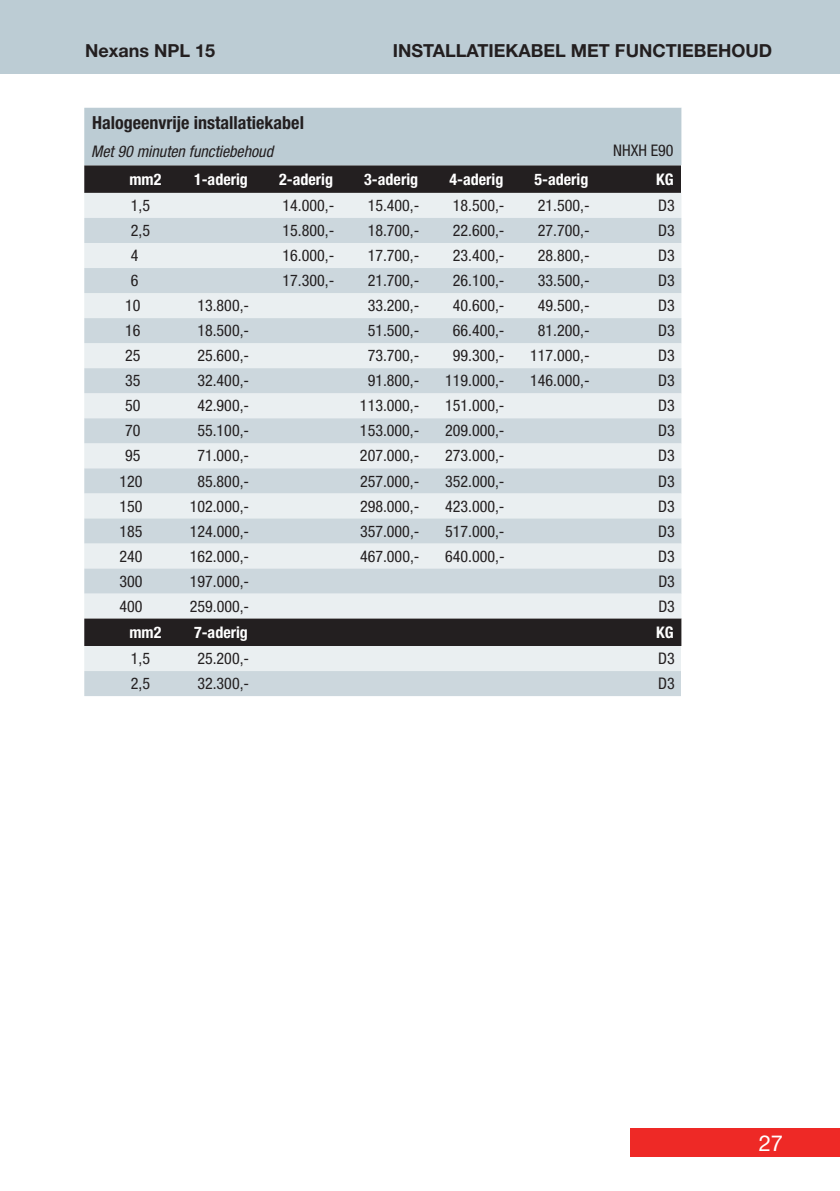
<style>
.page{position:relative;width:840px;height:1191px;background:#fff}
.page>*{position:absolute;margin:0;border:0;box-sizing:border-box;transform-origin:0 0}
.t1{font:22px "Helvetica Neue LT Std";color:#fff}
.kopregel_rechts{font:700 18px "Helvetica Neue LT Std";color:#231f20}
.koptekst{font:700 condensed 18px "Helvetica Neue LT Std";color:#231f20}
.kopregel_links{font:700 18px "Helvetica Neue LT Std";color:#231f20}
.body_rijen{font:condensed 16px "Helvetica Neue LT Std";color:#231f20}
.kolomtitel_rij{font:700 condensed 16px "Helvetica Neue LT Std";color:#fff}
.body_tekst_italic_8p{font:italic condensed 16px "Helvetica Neue LT Std";color:#231f20}
.toc_indexering{font:condensed 16px "Helvetica Neue LT Std";color:#231f20}
</style>
<div class="page">
<div style="left:0;top:0;width:839px;height:74px;background:#bcccd4"></div>
<div style="left:629px;top:1128px;width:210px;height:29px;background:#ee2926"></div>
<svg style="left:84px;top:108px;width:598px;height:588px;background:#c7cfd3"></svg>
<div style="left:681px;top:671px;width:22px;height:25px;background:#fff"></div>
<p class="kopregel_links" style="left:85px;top:39px;width:132px">Nexans NPL 15</p>
<p class="kopregel_rechts" style="left:392px;top:39px;width:380px">INSTALLATIEKABEL MET FUNCTIEBEHOUD</p>
<p class="koptekst" style="left:92px;top:111px;width:213px">Halogeenvrije installatiekabel</p>
<p class="body_tekst_italic_8p" style="left:91px;top:142px;width:183px">Met 90 minuten functiebehoud</p>
<p class="toc_indexering" style="left:612px;top:141px;width:62px">NHXH E90</p>
<p class="kolomtitel_rij" style="left:129px;top:169px;width:33px">mm2</p>
<p class="kolomtitel_rij" style="left:194px;top:169px;width:55px">1-aderig</p>
<p class="kolomtitel_rij" style="left:279px;top:169px;width:55px">2-aderig</p>
<p class="kolomtitel_rij" style="left:364px;top:169px;width:55px">3-aderig</p>
<p class="kolomtitel_rij" style="left:449px;top:169px;width:55px">4-aderig</p>
<p class="kolomtitel_rij" style="left:534px;top:169px;width:55px">5-aderig</p>
<p class="kolomtitel_rij" style="left:655px;top:169px;width:19px">KG</p>
<p class="body_rijen" style="left:131px;top:196px;width:21px">1,5</p>
<p class="body_rijen" style="left:282px;top:196px;width:53px">14.000,-</p>
<p class="body_rijen" style="left:367px;top:196px;width:53px">15.400,-</p>
<p class="body_rijen" style="left:452px;top:196px;width:53px">18.500,-</p>
<p class="body_rijen" style="left:537px;top:196px;width:53px">21.500,-</p>
<p class="body_rijen" style="left:658px;top:196px;width:18px">D3</p>
<p class="body_rijen" style="left:131px;top:221px;width:21px">2,5</p>
<p class="body_rijen" style="left:282px;top:221px;width:53px">15.800,-</p>
<p class="body_rijen" style="left:367px;top:221px;width:53px">18.700,-</p>
<p class="body_rijen" style="left:452px;top:221px;width:53px">22.600,-</p>
<p class="body_rijen" style="left:537px;top:221px;width:53px">27.700,-</p>
<p class="body_rijen" style="left:658px;top:221px;width:18px">D3</p>
<p class="body_rijen" style="left:131px;top:246px;width:9px">4</p>
<p class="body_rijen" style="left:282px;top:246px;width:53px">16.000,-</p>
<p class="body_rijen" style="left:367px;top:246px;width:53px">17.700,-</p>
<p class="body_rijen" style="left:452px;top:246px;width:53px">23.400,-</p>
<p class="body_rijen" style="left:537px;top:246px;width:53px">28.800,-</p>
<p class="body_rijen" style="left:658px;top:246px;width:18px">D3</p>
<p class="body_rijen" style="left:131px;top:271px;width:9px">6</p>
<p class="body_rijen" style="left:282px;top:271px;width:53px">17.300,-</p>
<p class="body_rijen" style="left:367px;top:271px;width:53px">21.700,-</p>
<p class="body_rijen" style="left:452px;top:271px;width:53px">26.100,-</p>
<p class="body_rijen" style="left:537px;top:271px;width:53px">33.500,-</p>
<p class="body_rijen" style="left:658px;top:271px;width:18px">D3</p>
<p class="body_rijen" style="left:125px;top:296px;width:17px">10</p>
<p class="body_rijen" style="left:197px;top:296px;width:53px">13.800,-</p>
<p class="body_rijen" style="left:367px;top:296px;width:53px">33.200,-</p>
<p class="body_rijen" style="left:452px;top:296px;width:53px">40.600,-</p>
<p class="body_rijen" style="left:537px;top:296px;width:53px">49.500,-</p>
<p class="body_rijen" style="left:658px;top:296px;width:18px">D3</p>
<p class="body_rijen" style="left:125px;top:321px;width:17px">16</p>
<p class="body_rijen" style="left:197px;top:321px;width:53px">18.500,-</p>
<p class="body_rijen" style="left:367px;top:321px;width:53px">51.500,-</p>
<p class="body_rijen" style="left:452px;top:321px;width:53px">66.400,-</p>
<p class="body_rijen" style="left:537px;top:321px;width:53px">81.200,-</p>
<p class="body_rijen" style="left:658px;top:321px;width:18px">D3</p>
<p class="body_rijen" style="left:125px;top:346px;width:17px">25</p>
<p class="body_rijen" style="left:197px;top:346px;width:53px">25.600,-</p>
<p class="body_rijen" style="left:367px;top:346px;width:53px">73.700,-</p>
<p class="body_rijen" style="left:452px;top:346px;width:53px">99.300,-</p>
<p class="body_rijen" style="left:530px;top:346px;width:61px">117.000,-</p>
<p class="body_rijen" style="left:658px;top:346px;width:18px">D3</p>
<p class="body_rijen" style="left:125px;top:371px;width:17px">35</p>
<p class="body_rijen" style="left:197px;top:371px;width:53px">32.400,-</p>
<p class="body_rijen" style="left:367px;top:371px;width:53px">91.800,-</p>
<p class="body_rijen" style="left:445px;top:371px;width:61px">119.000,-</p>
<p class="body_rijen" style="left:530px;top:371px;width:61px">146.000,-</p>
<p class="body_rijen" style="left:658px;top:371px;width:18px">D3</p>
<p class="body_rijen" style="left:125px;top:396px;width:17px">50</p>
<p class="body_rijen" style="left:197px;top:396px;width:53px">42.900,-</p>
<p class="body_rijen" style="left:360px;top:396px;width:61px">113.000,-</p>
<p class="body_rijen" style="left:445px;top:396px;width:61px">151.000,-</p>
<p class="body_rijen" style="left:658px;top:396px;width:18px">D3</p>
<p class="body_rijen" style="left:125px;top:421px;width:17px">70</p>
<p class="body_rijen" style="left:197px;top:421px;width:53px">55.100,-</p>
<p class="body_rijen" style="left:360px;top:421px;width:61px">153.000,-</p>
<p class="body_rijen" style="left:445px;top:421px;width:61px">209.000,-</p>
<p class="body_rijen" style="left:658px;top:421px;width:18px">D3</p>
<p class="body_rijen" style="left:125px;top:446px;width:17px">95</p>
<p class="body_rijen" style="left:197px;top:446px;width:53px">71.000,-</p>
<p class="body_rijen" style="left:360px;top:446px;width:61px">207.000,-</p>
<p class="body_rijen" style="left:445px;top:446px;width:61px">273.000,-</p>
<p class="body_rijen" style="left:658px;top:446px;width:18px">D3</p>
<p class="body_rijen" style="left:119px;top:471px;width:25px">120</p>
<p class="body_rijen" style="left:197px;top:471px;width:53px">85.800,-</p>
<p class="body_rijen" style="left:360px;top:471px;width:61px">257.000,-</p>
<p class="body_rijen" style="left:445px;top:471px;width:61px">352.000,-</p>
<p class="body_rijen" style="left:658px;top:471px;width:18px">D3</p>
<p class="body_rijen" style="left:119px;top:496px;width:25px">150</p>
<p class="body_rijen" style="left:190px;top:496px;width:61px">102.000,-</p>
<p class="body_rijen" style="left:360px;top:496px;width:61px">298.000,-</p>
<p class="body_rijen" style="left:445px;top:496px;width:61px">423.000,-</p>
<p class="body_rijen" style="left:658px;top:496px;width:18px">D3</p>
<p class="body_rijen" style="left:119px;top:521px;width:25px">185</p>
<p class="body_rijen" style="left:190px;top:521px;width:61px">124.000,-</p>
<p class="body_rijen" style="left:360px;top:521px;width:61px">357.000,-</p>
<p class="body_rijen" style="left:445px;top:521px;width:61px">517.000,-</p>
<p class="body_rijen" style="left:658px;top:521px;width:18px">D3</p>
<p class="body_rijen" style="left:119px;top:546px;width:25px">240</p>
<p class="body_rijen" style="left:190px;top:546px;width:61px">162.000,-</p>
<p class="body_rijen" style="left:360px;top:546px;width:61px">467.000,-</p>
<p class="body_rijen" style="left:445px;top:546px;width:61px">640.000,-</p>
<p class="body_rijen" style="left:658px;top:546px;width:18px">D3</p>
<p class="body_rijen" style="left:119px;top:572px;width:25px">300</p>
<p class="body_rijen" style="left:190px;top:572px;width:61px">197.000,-</p>
<p class="body_rijen" style="left:658px;top:572px;width:18px">D3</p>
<p class="body_rijen" style="left:119px;top:597px;width:25px">400</p>
<p class="body_rijen" style="left:190px;top:597px;width:61px">259.000,-</p>
<p class="body_rijen" style="left:658px;top:597px;width:18px">D3</p>
<p class="kolomtitel_rij" style="left:129px;top:622px;width:33px">mm2</p>
<p class="kolomtitel_rij" style="left:194px;top:622px;width:55px">7-aderig</p>
<p class="kolomtitel_rij" style="left:655px;top:622px;width:19px">KG</p>
<p class="body_rijen" style="left:131px;top:649px;width:21px">1,5</p>
<p class="body_rijen" style="left:197px;top:649px;width:53px">25.200,-</p>
<p class="body_rijen" style="left:658px;top:649px;width:18px">D3</p>
<p class="body_rijen" style="left:131px;top:674px;width:21px">2,5</p>
<p class="body_rijen" style="left:197px;top:674px;width:53px">32.300,-</p>
<p class="body_rijen" style="left:658px;top:674px;width:18px">D3</p>
<p class="t1" style="left:758px;top:1129px;width:26px">27</p>
</div>
